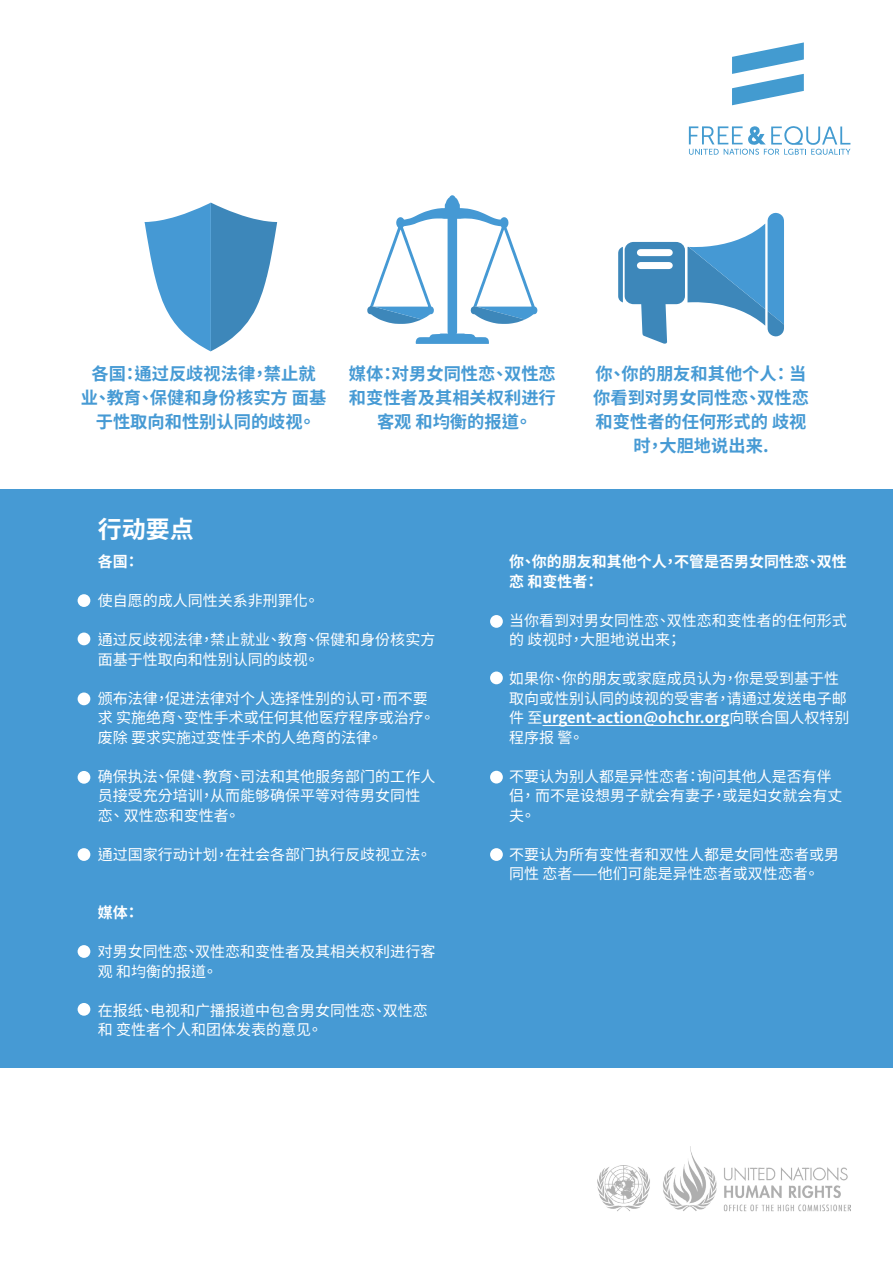
<style>
.page{position:relative;width:893px;height:1263px;background:#fff}
.page>*{position:absolute;margin:0;border:0;box-sizing:border-box;transform-origin:0 0}
.t1{font:700 24px "Noto Sans CJ Ktc";color:#fff}
.t2{font:700 17.25px/24px "Noto Sans CJ Ktc";color:#469ad4;text-align:center}
.t3{font:15px/19.5px "Noto Sans CJ Ktc";color:#fff}
.t4{font:700 15px/19.5px "Noto Sans CJ Ktc";color:#fff}
.s1{font-weight:700}
</style>
<div class="page">
<img style="left:597px;top:1147px;width:253px;height:65px">
<svg style="left:732px;top:42px;width:72px;height:63px"></svg>
<svg style="left:689px;top:126px;width:161px;height:29px"></svg>
<div style="left:0;top:489px;width:893px;height:578px;background:#469ad4"></div>
<hr style="left:542px;top:725px;width:187px;height:1px;background:#fff">
<svg style="left:367px;top:195px;width:170px;height:149px"></svg>
<svg style="left:618px;top:212px;width:166px;height:132px"></svg>
<svg style="left:145px;top:203px;width:132px;height:148px"></svg>
<div style="left:78px;top:594px;width:12px;height:13px;background:#fff;border-radius:50%"></div>
<div style="left:78px;top:632px;width:12px;height:13px;background:#fff;border-radius:50%"></div>
<div style="left:78px;top:692px;width:12px;height:13px;background:#fff;border-radius:50%"></div>
<div style="left:78px;top:771px;width:12px;height:13px;background:#fff;border-radius:50%"></div>
<div style="left:78px;top:848px;width:12px;height:13px;background:#fff;border-radius:50%"></div>
<div style="left:78px;top:945px;width:12px;height:13px;background:#fff;border-radius:50%"></div>
<div style="left:78px;top:1003px;width:12px;height:13px;background:#fff;border-radius:50%"></div>
<div style="left:490px;top:615px;width:13px;height:13px;background:#fff;border-radius:50%"></div>
<div style="left:490px;top:671px;width:13px;height:13px;background:#fff;border-radius:50%"></div>
<div style="left:490px;top:771px;width:13px;height:12px;background:#fff;border-radius:50%"></div>
<div style="left:490px;top:848px;width:13px;height:13px;background:#fff;border-radius:50%"></div>
<p class="t2" style="left:81px;top:362px;width:247px">各国：通过反歧视法律，禁止就业、教育、保健和身份核实方 面基于性取向和性别认同的歧视。</p>
<p class="t2" style="left:349px;top:362px;width:208px">媒体：对男女同性恋、双性恋和变性者及其相关权利进行客观 和均衡的报道。</p>
<p class="t2" style="left:593px;top:362px;width:217px">你、你的朋友和其他个人： 当你看到对男女同性恋、双性恋和变性者的任何形式的 歧视时，大胆地说出来.</p>
<p class="t1" style="left:98px;top:516px;width:98px">行动要点</p>
<p class="t4" style="left:98px;top:552px;width:43px">各国：</p>
<p class="t3" style="left:98px;top:591px;width:223px">使自愿的成人同性关系非刑罪化。</p>
<p class="t3" style="left:98px;top:630px;width:339px">通过反歧视法律，禁止就业、教育、保健和身份核实方面基于性取向和性别认同的歧视。</p>
<p class="t3" style="left:98px;top:689px;width:339px">颁布法律，促进法律对个人选择性别的认可，而不要求 实施绝育、变性手术或任何其他医疗程序或治疗。废除 要求实施过变性手术的人绝育的法律。</p>
<p class="t3" style="left:98px;top:767px;width:339px">确保执法、保健、教育、司法和其他服务部门的工作人员接受充分培训，从而能够确保平等对待男女同性恋、 双性恋和变性者。</p>
<p class="t3" style="left:98px;top:845px;width:335px">通过国家行动计划，在社会各部门执行反歧视立法。</p>
<p class="t4" style="left:98px;top:903px;width:43px">媒体：</p>
<p class="t3" style="left:98px;top:942px;width:339px">对男女同性恋、双性恋和变性者及其相关权利进行客观 和均衡的报道。</p>
<p class="t3" style="left:98px;top:1001px;width:332px">在报纸、电视和广播报道中包含男女同性恋、双性恋和 变性者个人和团体发表的意见。</p>
<p class="t4" style="left:509px;top:552px;width:339px">你、你的朋友和其他个人，不管是否男女同性恋、双性恋 和变性者：</p>
<p class="t3" style="left:509px;top:611px;width:339px">当你看到对男女同性恋、双性恋和变性者的任何形式的 歧视时，大胆地说出来；</p>
<p class="t3" style="left:509px;top:669px;width:342px">如果你、你的朋友或家庭成员认为，你是受到基于性取向或性别认同的歧视的受害者，请通过发送电子邮件 至<span class="s1">urgent-action@ohchr.org</span>向联合国人权特别程序报 警。</p>
<p class="t3" style="left:509px;top:767px;width:335px">不要认为别人都是异性恋者：询问其他人是否有伴侣， 而不是设想男子就会有妻子，或是妇女就会有丈夫。</p>
<p class="t3" style="left:509px;top:845px;width:331px">不要认为所有变性者和双性人都是女同性恋者或男同性 恋者——他们可能是异性恋者或双性恋者。</p>
</div>
